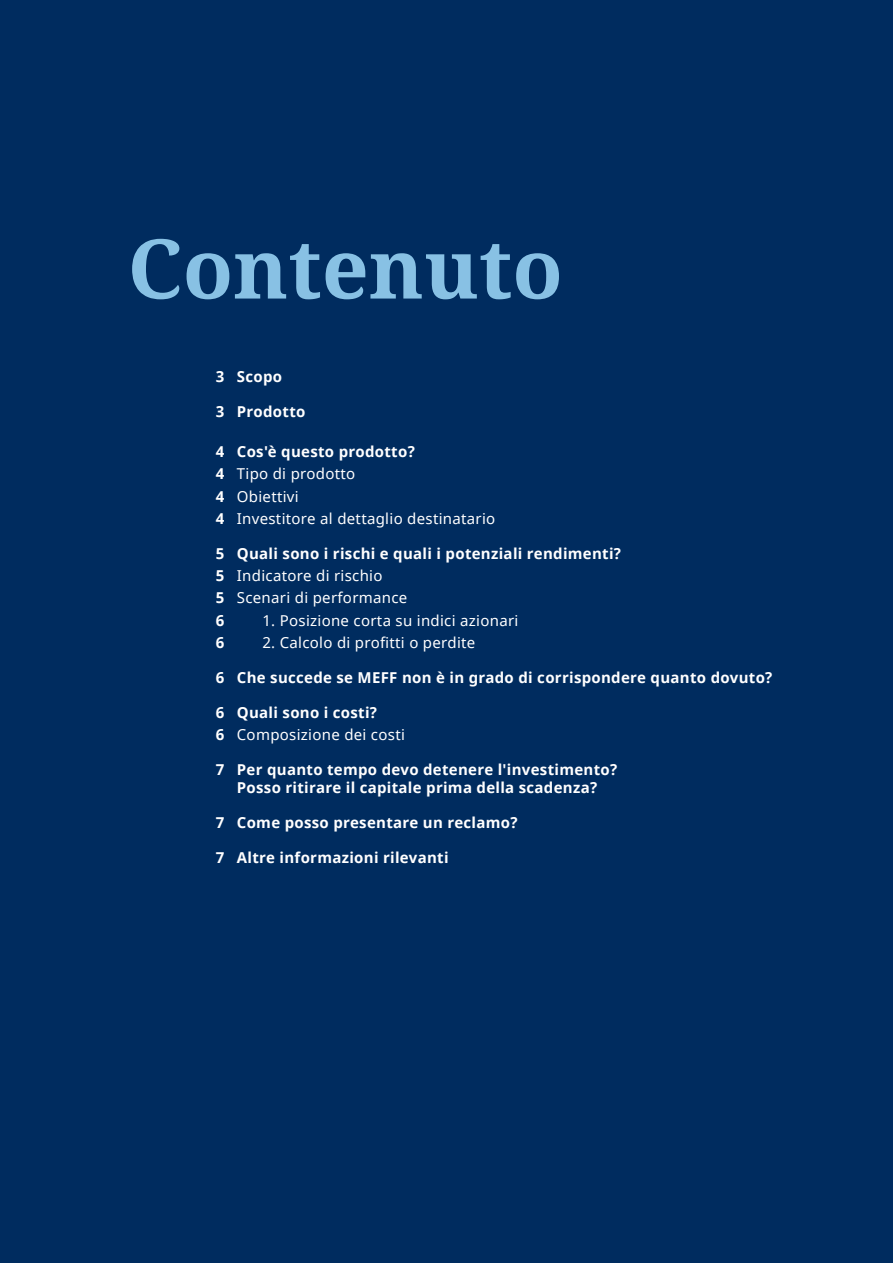
<style>
.page{position:relative;width:893px;height:1263px;background:#002c5f}
.page>*{position:absolute;margin:0;border:0;box-sizing:border-box;transform-origin:0 0}
.t1{font:700 82.5px "Noto Serif";color:#88c1e4}
.t2{font:700 15px/22.2px "Noto Sans";letter-spacing:.02em;color:#fff}
.t3{font:15px/22.2px "Noto Sans";letter-spacing:.02em;color:#fff}
.s1{font-weight:700}
.s2{font-weight:400}
</style>
<div class="page">
<h1 class="t1" style="left:128px;top:211px;width:437px">Contenuto</h1>
<p class="t2" style="left:216px;top:365px;width:68px">3 Scopo</p>
<p class="t2" style="left:216px;top:400px;width:91px">3 Prodotto</p>
<p class="t3" style="left:216px;top:440px;width:281px"><span class="s1">4 Cos'è questo prodotto?<br>4</span> Tipo di prodotto<br><span class="s1">4</span> Obiettivi<br><span class="s1">4</span> Investitore al dettaglio destinatario</p>
<p class="t2" style="left:216px;top:542px;width:407px">5 Quali sono i rischi e quali i potenziali rendimenti?<br>5 <span class="s2">Indicatore di rischio<br></span>5 <span class="s2">Scenari di performance<br></span>6</p>
<p class="t3" style="left:262px;top:609px;width:258px">1. Posizione corta su indici azionari</p>
<p class="t2" style="left:216px;top:631px;width:10px">6</p>
<p class="t3" style="left:262px;top:631px;width:215px">2. Calcolo di profitti o perdite</p>
<p class="t2" style="left:216px;top:666px;width:558px">6 Che succede se MEFF non è in grado di corrispondere quanto dovuto?</p>
<p class="t3" style="left:216px;top:701px;width:191px"><span class="s1">6 Quali sono i costi?<br>6</span> Composizione dei costi</p>
<p class="t2" style="left:216px;top:760px;width:403px;line-height:18px;text-align:center">7 Per quanto tempo devo detenere l'investimento?<br>Posso ritirare il capitale prima della scadenza?</p>
<p class="t2" style="left:216px;top:811px;width:303px">7 Come posso presentare un reclamo?</p>
<p class="t2" style="left:216px;top:846px;width:234px">7 Altre informazioni rilevanti</p>
</div>
